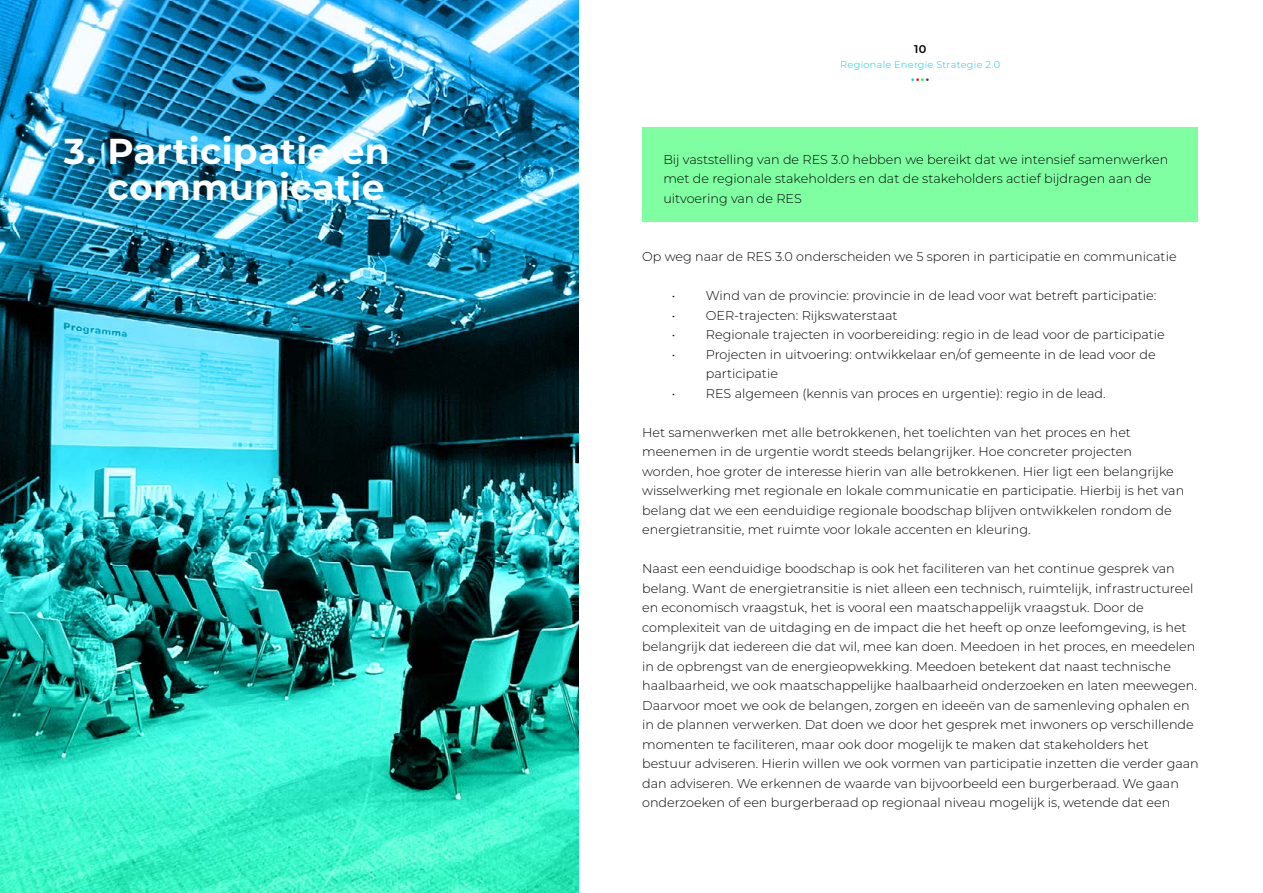
<style>
.page{position:relative;width:1263px;height:893px;background:#fff}
.page>*{position:absolute;margin:0;border:0;box-sizing:border-box;transform-origin:0 0}
.t1{font:700 36px/36px "Montserrat";letter-spacing:.005em;color:#fff;text-align:right}
.t2{font:300 12.75px/19.5px "Montserrat";color:#000}
.t3{font:600 12px "Montserrat";color:#00cceb}
.t4{font:600 11.25px "Montserrat";color:#000}
.t5{font:300 9.75px "Montserrat";letter-spacing:.03em;color:#00cceb}
.s1{color:#f00}
.s2{color:#00ff45}
.s3{color:#384266}
</style>
<div class="page">
<div style="left:642px;top:128px;width:556px;height:94px;background:#80ffa2"></div>
<img style="left:0;top:0;width:579px;height:893px">
<h1 class="t1" style="left:64px;top:131px;width:327px">3. Participatie en communicatie</h1>
<p class="t4" style="left:914px;top:41px;width:14px">10</p>
<p class="t5" style="left:840px;top:58px;width:161px">Regionale Energie Strategie 2.0</p>
<p class="t3" style="left:911px;top:71px;width:20px">•<span class="s1">•</span><span class="s2">•</span><span class="s3">•</span></p>
<p class="t2" style="left:663px;top:149px;width:506px">Bij vaststelling van de RES 3.0 hebben we bereikt dat we intensief samenwerken met de regionale stakeholders en dat de stakeholders actief bijdragen aan de uitvoering van de RES</p>
<p class="t2" style="left:642px;top:247px;width:536px">Op weg naar de RES 3.0 onderscheiden we 5 sporen in participatie en communicatie</p>
<p class="t2" style="left:672px;top:286px;width:486px">• Wind van de provincie: provincie in de lead voor wat betreft participatie:</p>
<p class="t2" style="left:672px;top:305px;width:227px">• OER-trajecten: Rijkswaterstaat</p>
<p class="t2" style="left:672px;top:325px;width:494px">• Regionale trajecten in voorbereiding: regio in de lead voor de participatie</p>
<p class="t2" style="left:706px;top:344px;width:451px;text-indent:-34px">• Projecten in uitvoering: ontwikkelaar en/of gemeente in de lead voor de participatie</p>
<p class="t2" style="left:672px;top:383px;width:435px">• RES algemeen (kennis van proces en urgentie): regio in de lead.</p>
<p class="t2" style="left:642px;top:422px;width:544px">Het samenwerken met alle betrokkenen, het toelichten van het proces en het meenemen in de urgentie wordt steeds belangrijker. Hoe concreter projecten worden, hoe groter de interesse hierin van alle betrokkenen. Hier ligt een belangrijke wisselwerking met regionale en lokale communicatie en participatie. Hierbij is het van belang dat we een eenduidige regionale boodschap blijven ontwikkelen rondom de energietransitie, met ruimte voor lokale accenten en kleuring.</p>
<p class="t2" style="left:642px;top:559px;width:558px">Naast een eenduidige boodschap is ook het faciliteren van het continue gesprek van belang. Want de energietransitie is niet alleen een technisch, ruimtelijk, infrastructureel en economisch vraagstuk, het is vooral een maatschappelijk vraagstuk. Door de complexiteit van de uitdaging en de impact die het heeft op onze leefomgeving, is het belangrijk dat iedereen die dat wil, mee kan doen. Meedoen in het proces, en meedelen in de opbrengst van de energieopwekking. Meedoen betekent dat naast technische haalbaarheid, we ook maatschappelijke haalbaarheid onderzoeken en laten meewegen.<br>Daarvoor moet we ook de belangen, zorgen en ideeën van de samenleving ophalen en in de plannen verwerken. Dat doen we door het gesprek met inwoners op verschillende momenten te faciliteren, maar ook door mogelijk te maken dat stakeholders het bestuur adviseren. Hierin willen we ook vormen van participatie inzetten die verder gaan dan adviseren. We erkennen de waarde van bijvoorbeeld een burgerberaad. We gaan onderzoeken of een burgerberaad op regionaal niveau mogelijk is, wetende dat een</p>
</div>
